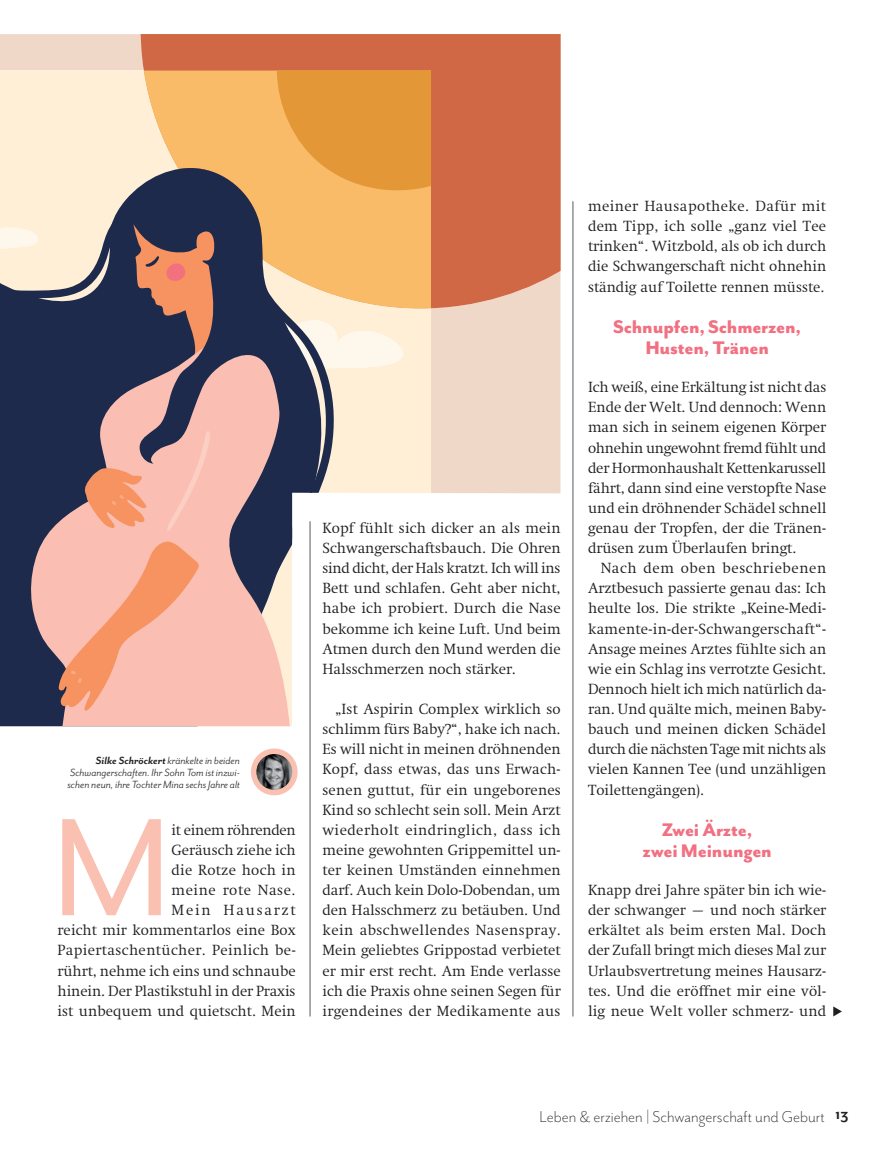
<style>
.page{position:relative;width:893px;height:1149px;background:#fff}
.page>*{position:absolute;margin:0;border:0;box-sizing:border-box;transform-origin:0 0}
.t1{font:159.9px "Mr Eaves San OT";color:#fac0b1}
.t2{font:800 21px/21px "Mr Eaves San OT";letter-spacing:-.01em;color:#f17081;text-align:center}
.t3{font:300 18px "Mr Eaves San OT";color:#231f20}
.t4{font:300 15px/20.1px "Swift LT Pro";color:#231f20;text-align:justify}
.t5{font:italic 12px/12px "Mr Eaves San OT";color:#231f20;text-align:justify}
.s1{font-weight:700}
</style>
<div class="page">
<div style="left:0;top:34px;width:561px;height:459px;background:#efd8c8"></div>
<div style="left:141px;top:34px;width:420px;height:274px;background:#d16845"></div>
<svg style="left:0;top:70px;width:431px;height:656px;background:#c0a493"></svg>
<hr style="left:573px;top:201px;width:1px;height:815px;background:#57585a">
<hr style="left:310px;top:521px;width:1px;height:495px;background:#57585a">
<svg style="left:250px;top:748px;width:48px;height:48px"></svg>
<img style="left:256px;top:753px;width:36px;height:36px;border-radius:18px">
<svg style="left:833px;top:1006px;width:9px;height:10px"></svg>
<p class="t5" style="left:67px;top:754px;width:174px;text-indent:29px"><span class="s1">Silke Schröckert</span> kränkelte in beiden Schwangerschaften. Ihr Sohn Tom ist inzwi&shy;schen neun, ihre Tochter Mina sechs Jahre alt</p>
<h1 class="t1" style="left:51px;top:780px;width:122px">M</h1>
<p class="t4" style="left:58px;top:819px;width:240px;text-align:right">it einem röhrenden<br>Geräusch ziehe ich<br>die Rotze hoch in<br>meine rote Nase.<br>Mein Hausarzt<br>reicht mir kommentarlos eine Box<br>Papiertaschentücher. Peinlich be&shy;rührt, nehme ich eins und schnaube hinein. Der Plastikstuhl in der Praxis ist unbequem und quietscht. Mein</p>
<p class="t4" style="left:323px;top:517px;width:240px">Kopf fühlt sich dicker an als mein Schwangerschaftsbauch. Die Ohren sind dicht, der Hals kratzt. Ich will ins Bett und schlafen. Geht aber nicht, habe ich probiert. Durch die Nase bekomme ich keine Luft. Und beim Atmen durch den Mund werden die Halsschmerzen noch stärker.</p>
<p class="t4" style="left:323px;top:698px;width:240px;text-indent:13px">„Ist Aspirin Complex wirklich so schlimm fürs Baby?“, hake ich nach.<br>Es will nicht in meinen dröhnenden Kopf, dass etwas, das uns Erwach&shy;senen guttut, für ein ungeborenes Kind so schlecht sein soll. Mein Arzt wiederholt eindringlich, dass ich meine gewohnten Grippemittel un&shy;ter keinen Umständen einnehmen darf. Auch kein Dolo-Dobendan, um den Halsschmerz zu betäuben. Und kein abschwellendes Nasenspray.<br>Mein geliebtes Grippostad verbietet er mir erst recht. Am Ende verlasse ich die Praxis ohne seinen Segen für irgendeines der Medikamente aus</p>
<p class="t4" style="left:588px;top:196px;width:240px">meiner Hausapotheke. Dafür mit dem Tipp, ich solle „ganz viel Tee trinken“. Witzbold, als ob ich durch die Schwangerschaft nicht ohnehin ständig auf Toilette rennen müsste.</p>
<h2 class="t2" style="left:613px;top:316px;width:189px">Schnupfen, Schmerzen,<br>Husten, Tränen</h2>
<p class="t4" style="left:588px;top:377px;width:240px">Ich weiß, eine Erkältung ist nicht das Ende der Welt. Und dennoch: Wenn man sich in seinem eigenen Körper ohnehin ungewohnt fremd fühlt und der Hormonhaushalt Kettenkarussell fährt, dann sind eine verstopfte Nase und ein dröhnender Schädel schnell genau der Tropfen, der die Tränen&shy;drüsen zum Überlaufen bringt.</p>
<p class="t4" style="left:588px;top:558px;width:240px;text-indent:13px">Nach dem oben beschriebenen Arztbesuch passierte genau das: Ich heulte los. Die strikte „Keine-Medi&shy;kamente-in-der-Schwangerschaft“- Ansage meines Arztes fühlte sich an wie ein Schlag ins verrotzte Gesicht.<br>Dennoch hielt ich mich natürlich da&shy;ran. Und quälte mich, meinen Baby&shy;bauch und meinen dicken Schädel durch die nächsten Tage mit nichts als vielen Kannen Tee (und unzähligen Toilettengängen).</p>
<h2 class="t2" style="left:642px;top:818px;width:131px">Zwei Ärzte, zwei Meinungen</h2>
<p class="t4" style="left:588px;top:879px;width:240px">Knapp drei Jahre später bin ich wie&shy;der schwanger – und noch stärker erkältet als beim ersten Mal. Doch der Zufall bringt mich dieses Mal zur Urlaubsvertretung meines Hausarz&shy;tes. Und die eröffnet mir eine völ&shy;lig neue Welt voller schmerz- und</p>
<p class="t3" style="left:539px;top:1106px;width:311px">Leben &amp; erziehen | Schwangerschaft und Geburt <sup>13</sup></p>
</div>
